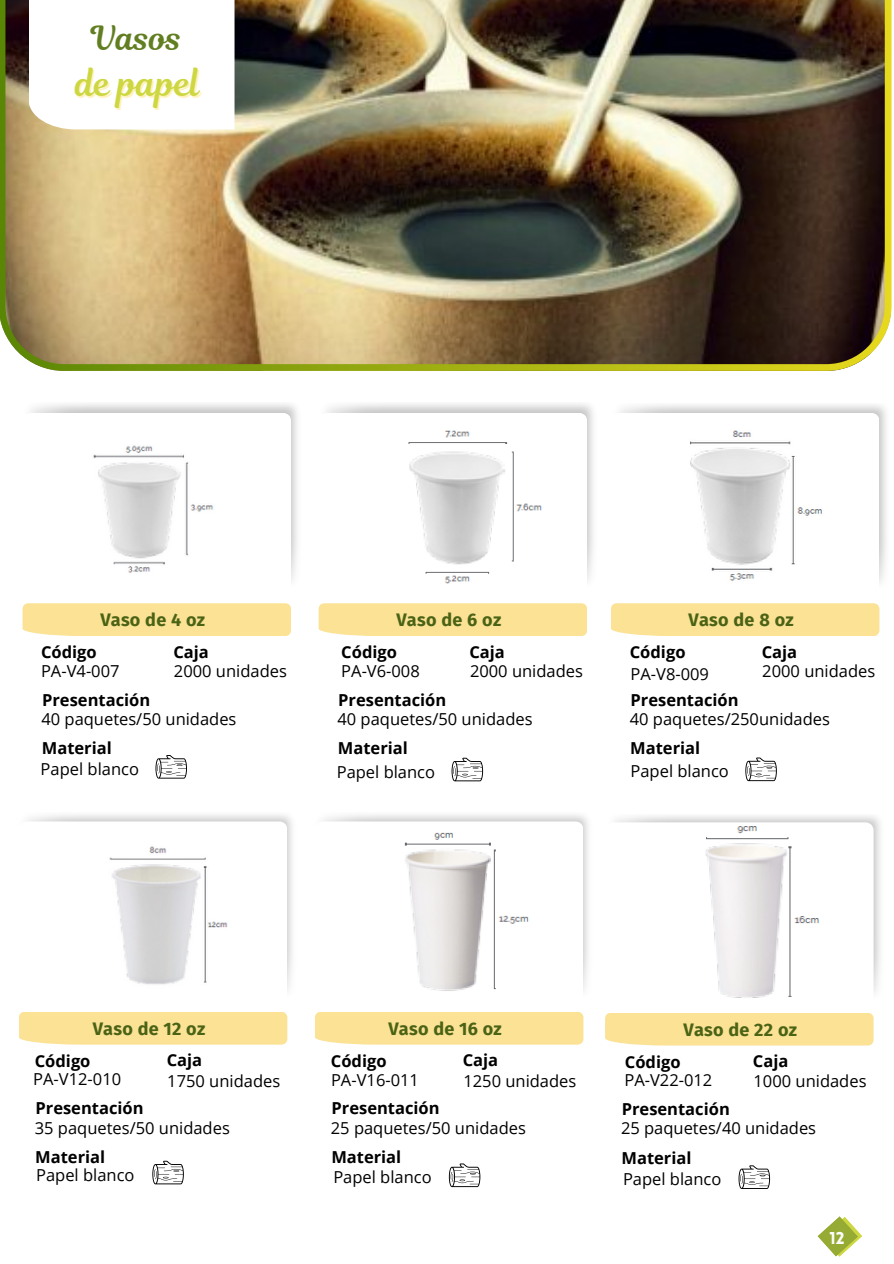
<style>
.page{position:relative;width:894px;height:1264px;background:#fff}
.page>*{position:absolute;margin:0;border:0;box-sizing:border-box;transform-origin:0 0}
.t1{font:34.2px "Magnolia Script";color:#ccd741}
.t2{font:32.7px "Magnolia Script";color:#617e20}
.t3{font:700 18px "Fira Sans";letter-spacing:.015em;color:#4b6315}
.t4{font:900 16.8px "Lovelo";color:#fefdfd}
.t5{font:16.5px "Open Sans";color:#000}
.t6{font:700 16.5px "Open Sans";color:#000}
</style>
<div class="page">
<img style="left:0;top:0;width:891px;height:371px">
<svg style="left:29px;top:0;width:205px;height:129px"></svg>
<div style="left:23px;top:603px;width:268px;height:33px;background:#fbe295"></div>
<div style="left:318px;top:603px;width:269px;height:33px;background:#fbe295"></div>
<div style="left:611px;top:603px;width:268px;height:33px;background:#fbe295"></div>
<svg style="left:22px;top:821px;width:265px;height:6px"></svg>
<div style="left:19px;top:1012px;width:268px;height:32px;background:#fbe295"></div>
<svg style="left:318px;top:821px;width:265px;height:6px"></svg>
<div style="left:315px;top:1012px;width:268px;height:32px;background:#fbe295"></div>
<img style="left:615px;top:816px;width:265px;height:177px">
<svg style="left:615px;top:822px;width:258px;height:171px"></svg>
<div style="left:605px;top:1013px;width:268px;height:32px;background:#fbe295"></div>
<svg style="left:155px;top:755px;width:32px;height:23px"></svg>
<svg style="left:451px;top:757px;width:32px;height:24px"></svg>
<svg style="left:745px;top:757px;width:31px;height:24px"></svg>
<svg style="left:152px;top:1160px;width:32px;height:24px"></svg>
<svg style="left:449px;top:1163px;width:31px;height:24px"></svg>
<svg style="left:738px;top:1165px;width:31px;height:23px"></svg>
<img style="left:92px;top:445px;width:122px;height:128px">
<img style="left:408px;top:430px;width:135px;height:154px">
<img style="left:690px;top:430px;width:133px;height:153px">
<img style="left:108px;top:845px;width:120px;height:141px">
<img style="left:404px;top:832px;width:125px;height:159px">
<img style="left:703px;top:823px;width:117px;height:175px">
<svg style="left:817px;top:1216px;width:45px;height:40px"></svg>
<p class="t2" style="left:91px;top:16px;width:92px">Vasos</p>
<p class="t1" style="left:76px;top:60px;width:126px">de papel</p>
<h2 class="t3" style="left:100px;top:609px;width:106px">Vaso de 4 oz</h2>
<h3 class="t3" style="left:396px;top:609px;width:106px">Vaso de 6 oz</h3>
<h3 class="t3" style="left:688px;top:609px;width:107px">Vaso de 8 oz</h3>
<p class="t6" style="left:41px;top:640px;width:57px">Código</p>
<p class="t5" style="left:41px;top:659px;width:80px">PA-V4-007</p>
<p class="t6" style="left:173px;top:640px;width:37px">Caja</p>
<h3 class="t5" style="left:174px;top:659px;width:114px">2000 unidades</h3>
<h3 class="t6" style="left:341px;top:640px;width:57px">Código</h3>
<h3 class="t5" style="left:341px;top:660px;width:80px">PA-V6-008</h3>
<p class="t6" style="left:469px;top:640px;width:37px">Caja</p>
<h3 class="t5" style="left:470px;top:659px;width:114px">2000 unidades</h3>
<p class="t6" style="left:629px;top:640px;width:57px">Código</p>
<p class="t5" style="left:630px;top:662px;width:80px">PA-V8-009</p>
<p class="t6" style="left:761px;top:640px;width:37px">Caja</p>
<h3 class="t5" style="left:762px;top:659px;width:114px">2000 unidades</h3>
<h3 class="t6" style="left:42px;top:688px;width:110px">Presentación</h3>
<p class="t6" style="left:42px;top:736px;width:71px">Material</p>
<h3 class="t5" style="left:41px;top:707px;width:196px">40 paquetes/50 unidades</h3>
<p class="t6" style="left:338px;top:688px;width:110px">Presentación</p>
<p class="t6" style="left:338px;top:736px;width:71px">Material</p>
<p class="t5" style="left:337px;top:707px;width:196px">40 paquetes/50 unidades</p>
<h3 class="t6" style="left:630px;top:688px;width:110px">Presentación</h3>
<h2 class="t6" style="left:630px;top:736px;width:71px">Material</h2>
<h3 class="t5" style="left:629px;top:707px;width:202px">40 paquetes/250unidades</h3>
<h3 class="t5" style="left:41px;top:757px;width:100px">Papel blanco</h3>
<p class="t5" style="left:336px;top:760px;width:100px">Papel blanco</p>
<p class="t5" style="left:630px;top:759px;width:100px">Papel blanco</p>
<p class="t3" style="left:93px;top:1017px;width:114px">Vaso de 12 oz</p>
<p class="t3" style="left:388px;top:1017px;width:115px">Vaso de 16 oz</p>
<p class="t3" style="left:683px;top:1018px;width:115px">Vaso de 22 oz</p>
<h3 class="t6" style="left:35px;top:1049px;width:57px">Código</h3>
<p class="t5" style="left:33px;top:1067px;width:89px">PA-V12-010</p>
<h3 class="t6" style="left:167px;top:1048px;width:37px">Caja</h3>
<h2 class="t5" style="left:167px;top:1068px;width:114px">1750 unidades</h2>
<p class="t6" style="left:331px;top:1049px;width:57px">Código</p>
<p class="t5" style="left:331px;top:1068px;width:89px">PA-V16-011</p>
<p class="t6" style="left:462px;top:1048px;width:37px">Caja</p>
<h3 class="t5" style="left:463px;top:1068px;width:114px">1250 unidades</h3>
<p class="t6" style="left:624px;top:1050px;width:57px">Código</p>
<h3 class="t5" style="left:624px;top:1068px;width:89px">PA-V22-012</h3>
<h2 class="t6" style="left:752px;top:1049px;width:37px">Caja</h2>
<h3 class="t5" style="left:753px;top:1069px;width:114px">1000 unidades</h3>
<p class="t6" style="left:35px;top:1096px;width:110px">Presentación</p>
<h3 class="t5" style="left:35px;top:1115px;width:196px">35 paquetes/50 unidades</h3>
<h2 class="t6" style="left:331px;top:1096px;width:110px">Presentación</h2>
<h3 class="t5" style="left:331px;top:1115px;width:196px">25 paquetes/50 unidades</h3>
<h3 class="t6" style="left:35px;top:1145px;width:71px">Material</h3>
<p class="t6" style="left:331px;top:1145px;width:71px">Material</p>
<p class="t6" style="left:621px;top:1097px;width:110px">Presentación</p>
<h3 class="t6" style="left:621px;top:1146px;width:71px">Material</h3>
<h3 class="t5" style="left:621px;top:1116px;width:196px">25 paquetes/40 unidades</h3>
<h3 class="t5" style="left:36px;top:1162px;width:100px">Papel blanco</h3>
<p class="t5" style="left:333px;top:1165px;width:100px">Papel blanco</p>
<p class="t5" style="left:622px;top:1167px;width:100px">Papel blanco</p>
<p class="t4" style="left:829px;top:1230px;width:16px">12</p>
</div>
